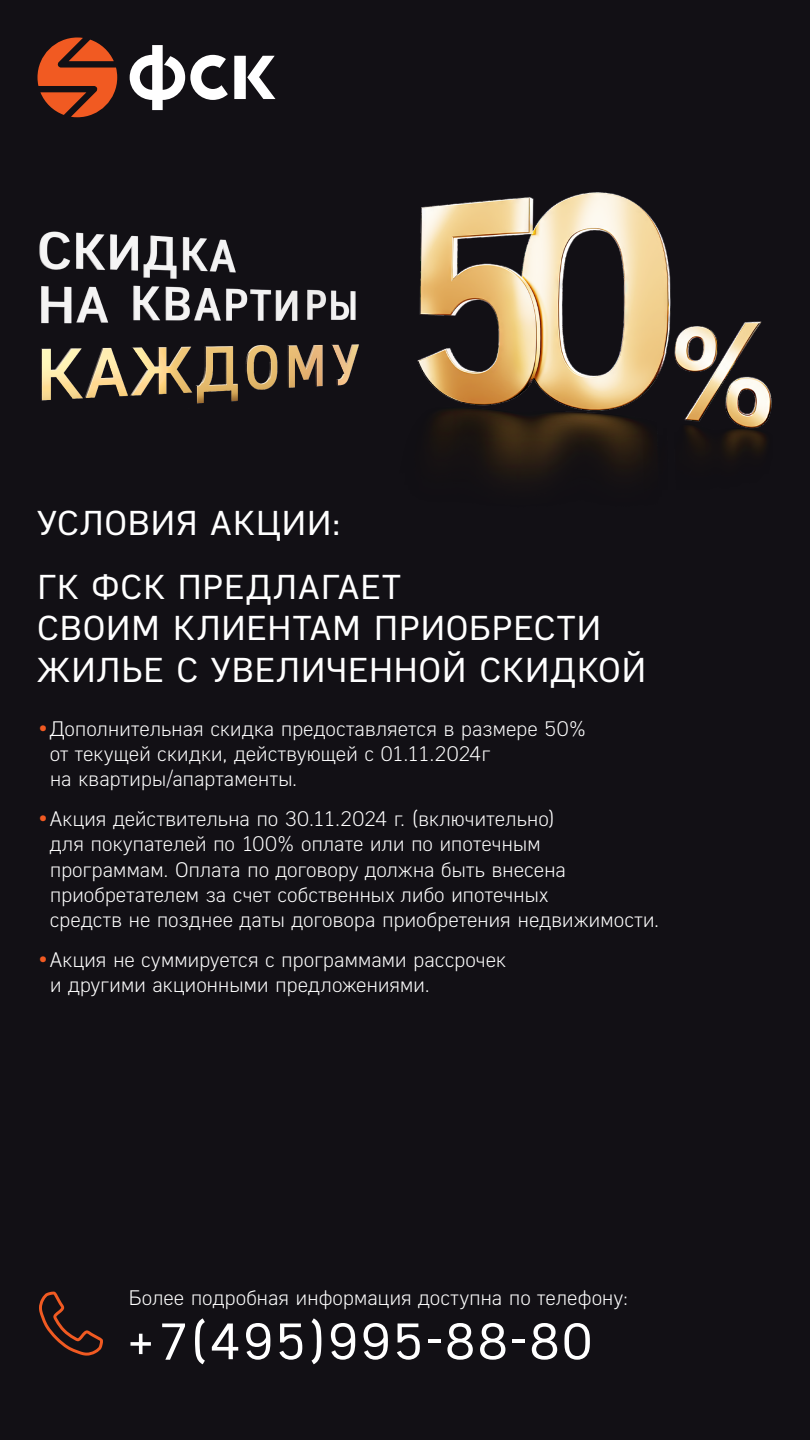
<style>
.page{position:relative;width:810px;height:1440px;background:#121015}
.page>*{position:absolute;margin:0;border:0;box-sizing:border-box;transform-origin:0 0}
.t1{font:51px "DINPT";letter-spacing:.03em;color:#fff}
.t2{font:34.5px/41.4px "DINPT";letter-spacing:.015em;color:#fff}
.main_text{font:300 21px/25.2px "DINPT";letter-spacing:-.005em;color:#fff}
.s1{color:#f15a22}
</style>
<div class="page">
<svg style="left:37px;top:38px;width:80px;height:79px"></svg>
<svg style="left:130px;top:45px;width:98px;height:65px"></svg>
<svg style="left:234px;top:56px;width:41px;height:43px"></svg>
<svg style="left:39px;top:1291px;width:64px;height:65px"></svg>
<img style="left:39px;top:192px;width:733px;height:286px">
<h2 class="t2" style="left:37px;top:501px;width:306px">УСЛОВИЯ АКЦИИ:</h2>
<h2 class="t2" style="left:37px;top:565px;width:611px">ГК ФСК ПРЕДЛАГАЕТ<br>СВОИМ КЛИЕНТАМ ПРИОБРЕСТИ<br>ЖИЛЬЕ С УВЕЛИЧЕННОЙ СКИДКОЙ</h2>
<p class="main_text" style="left:50px;top:715px;width:538px;text-indent:-13px"><span class="s1">•</span>Дополнительная скидка предоставляется в размере 50% от текущей скидки, действующей с 01.11.2024г<br>на квартиры/апартаменты.</p>
<p class="main_text" style="left:50px;top:806px;width:611px;text-indent:-13px"><span class="s1">•</span>Акция действительна по 30.11.2024 г. (включительно)<br>для покупателей по 100% оплате или по ипотечным программам. Оплата по договору должна быть внесена приобретателем за счет собственных либо ипотечных<br>средств не позднее даты договора приобретения недвижимости.</p>
<p class="main_text" style="left:50px;top:947px;width:458px;text-indent:-13px"><span class="s1">•</span>Акция не суммируется с программами рассрочек и другими акционными предложениями.</p>
<p class="main_text" style="left:128px;top:1285px;width:501px">Более подробная информация доступна по телефону:</p>
<h1 class="t1" style="left:125px;top:1309px;width:469px">+7(495)995-88-80</h1>
</div>
